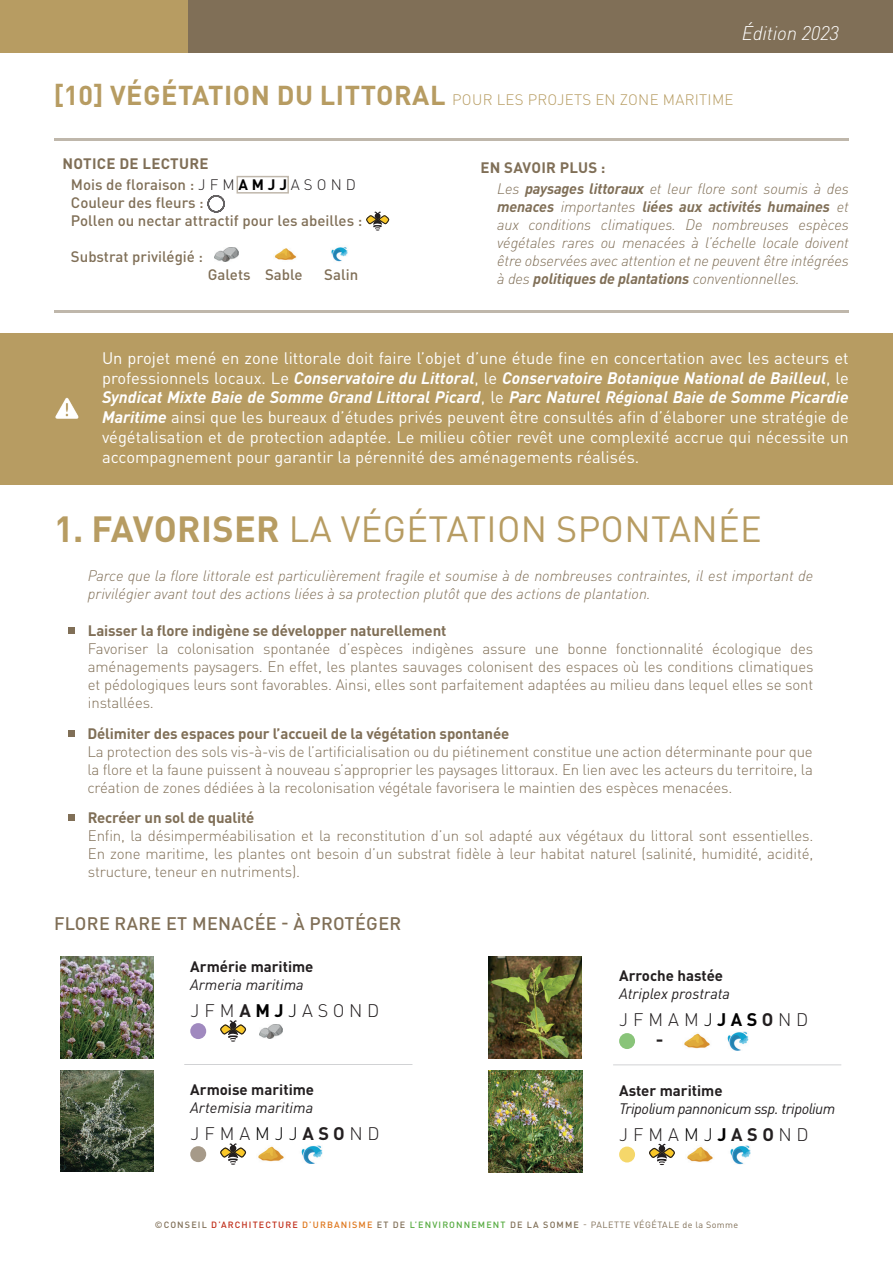
<style>
.page{position:relative;width:893px;height:1263px;background:#fff}
.page>*{position:absolute;margin:0;border:0;box-sizing:border-box;transform-origin:0 0}
.t1{font:36px "DIN Pro";letter-spacing:.01em;color:#b79c62}
.t2{font:italic 300 19.5px "DIN Pro";letter-spacing:-.01em;color:#fff}
.t3{font:300 18px/21.3px "DIN Pro";color:#231f20}
.t4{font:500 18px "DIN Pro";letter-spacing:.02em;color:#806f57}
.t5{font:16.5px/19.8px "DIN Pro";color:#fff;text-align:justify}
.t6{font:300 15px/18px "DIN Pro";letter-spacing:-.01em;color:#806f57;text-align:justify}
.t7{font:italic 300 15px/18px "DIN Pro";letter-spacing:-.005em;color:#806f57}
.t8{font:700 15px "DIN Pro";letter-spacing:-.01em;color:#806f57}
.t9{font:500 15px/18px "DIN Pro";color:#806f57}
.t10{font:700 15px "DIN Pro";color:#231f20}
.t11{font:300 15px "DIN Pro";letter-spacing:.02em;color:#b79c62}
.t12{font:italic 15px "DIN Pro";color:#231f20}
.t13{font:italic 15px "DIN Pro";letter-spacing:-.03em;color:#231f20}
.t14{font:700 15px "DIN Pro";letter-spacing:.02em;color:#806f57}
.t15{font:9px "DIN Pro";letter-spacing:.06em;color:#806f57}
.s1{font-weight:700;font-size:27px}
.s2{font-weight:700;font-style:normal}
.s3{font-weight:700}
.s4{font-weight:300;color:#231f20}
.s5{font-weight:700;color:#000}
.s6{font-weight:700;font-style:italic}
.s7{color:#000}
.s8{font-weight:500}
.s9{font-weight:500;color:#c02d19}
.s10{font-weight:500;color:#de761b}
.s11{font-weight:500;color:#56ab40}
</style>
<div class="page">
<div style="left:0;top:0;width:893px;height:53px;background:#b79c62"></div>
<div style="left:189px;top:0;width:704px;height:53px;background:#806f57"></div>
<hr style="left:54px;top:138px;width:795px;height:2px;background:#806f57">
<hr style="left:54px;top:310px;width:795px;height:3px;background:#806f57">
<hr style="left:184px;top:1064px;width:228px;height:1px;background:#d1d2d4">
<img style="left:60px;top:956px;width:94px;height:102px">
<svg style="left:190px;top:1023px;width:16px;height:16px"></svg>
<svg style="left:220px;top:1020px;width:27px;height:22px"></svg>
<img style="left:259px;top:1024px;width:24px;height:14px">
<img style="left:60px;top:1070px;width:94px;height:101px">
<svg style="left:190px;top:1146px;width:16px;height:16px"></svg>
<svg style="left:220px;top:1143px;width:27px;height:22px"></svg>
<img style="left:258px;top:1146px;width:26px;height:16px">
<img style="left:301px;top:1145px;width:22px;height:19px">
<hr style="left:613px;top:1064px;width:228px;height:1px;background:#d1d2d4">
<img style="left:489px;top:957px;width:93px;height:102px">
<svg style="left:619px;top:1033px;width:16px;height:16px"></svg>
<img style="left:684px;top:1033px;width:26px;height:16px">
<img style="left:727px;top:1031px;width:22px;height:19px">
<img style="left:489px;top:1071px;width:93px;height:102px">
<svg style="left:619px;top:1146px;width:16px;height:16px"></svg>
<svg style="left:649px;top:1143px;width:26px;height:22px"></svg>
<img style="left:687px;top:1146px;width:26px;height:16px">
<img style="left:730px;top:1145px;width:21px;height:19px">
<svg style="left:207px;top:195px;width:18px;height:18px"></svg>
<svg style="left:366px;top:211px;width:24px;height:20px"></svg>
<img style="left:215px;top:247px;width:23px;height:14px">
<img style="left:274px;top:248px;width:23px;height:12px">
<img style="left:331px;top:247px;width:17px;height:15px">
<div style="left:0;top:334px;width:893px;height:151px;background:#b79c62"></div>
<svg style="left:69px;top:628px;width:6px;height:6px"></svg>
<svg style="left:69px;top:730px;width:6px;height:6px"></svg>
<div style="left:69px;top:814px;width:6px;height:7px;background:#806f57"></div>
<img style="left:55px;top:397px;width:24px;height:22px">
<h2 class="t2" style="left:742px;top:18px;width:99px">Édition 2023</h2>
<p class="t11" style="left:54px;top:88px;width:681px"><span class="s1">[10] VÉGÉTATION DU LITTORAL</span> POUR LES PROJETS EN ZONE MARITIME</p>
<p class="t14" style="left:63px;top:151px;width:147px">NOTICE DE LECTURE</p>
<p class="t7" style="left:497px;top:156px;width:353px;line-height:21.1px;text-indent:-17px"><span class="s2">EN SAVOIR PLUS :<br></span>Les <span class="s3">paysages littoraux</span> et leur flore sont soumis à des</p>
<p class="t7" style="left:497px;top:196px;width:353px;text-align:justify"><span class="s3">menaces</span> importantes <span class="s3">liées aux activités humaines</span> et aux conditions climatiques. De nombreuses espèces végétales rares ou menacées à l’échelle locale doivent être observées avec attention et ne peuvent être intégrées à des <span class="s3">politiques de plantations</span> conventionnelles.</p>
<p class="t9" style="left:71px;top:174px;width:293px">Mois de floraison : <span class="s4">J F M</span> <span class="s5">A M J J</span> <span class="s4">A S O N D<br></span>Couleur des fleurs :<br>Pollen ou nectar attractif pour les abeilles :</p>
<p class="t9" style="left:71px;top:246px;width:134px">Substrat privilégié :</p>
<p class="t9" style="left:208px;top:264px;width:96px">Galets Sable</p>
<p class="t9" style="left:324px;top:264px;width:35px">Salin</p>
<p class="t5" style="left:102px;top:347px;width:748px">Un projet mené en zone littorale doit faire l’objet d’une étude fine en concertation avec les acteurs et professionnels locaux. Le <span class="s6">Conservatoire du Littoral</span>, le <span class="s6">Conservatoire Botanique National de Bailleul</span>, le <span class="s6">Syndicat Mixte Baie de Somme Grand Littoral Picard</span>, le <span class="s6">Parc Naturel Régional Baie de Somme Picardie Maritime</span> ainsi que les bureaux d’études privés peuvent être consultés afin d’élaborer une stratégie de végétalisation et de protection adaptée. Le milieu côtier revêt une complexité accrue qui nécessite un accompagnement pour garantir la pérennité des aménagements réalisés.</p>
<h1 class="t1" style="left:54px;top:500px;width:709px"><span class="s3">1. FAVORISER</span> LA VÉGÉTATION SPONTANÉE</h1>
<p class="t7" style="left:88px;top:565px;width:727px">Parce que la flore littorale est particulièrement fragile et soumise à de nombreuses contraintes, il est important de privilégier avant tout des actions liées à sa protection plutôt que des actions de plantation.</p>
<p class="t8" style="left:88px;top:618px;width:360px">Laisser la flore indigène se développer naturellement</p>
<p class="t6" style="left:88px;top:638px;width:727px">Favoriser la colonisation spontanée d’espèces indigènes assure une bonne fonctionnalité écologique des aménagements paysagers. En effet, les plantes sauvages colonisent des espaces où les conditions climatiques et pédologiques leurs sont favorables. Ainsi, elles sont parfaitement adaptées au milieu dans lequel elles se sont installées.</p>
<p class="t8" style="left:87px;top:721px;width:423px">Délimiter des espaces pour l’accueil de la végétation spontanée</p>
<p class="t6" style="left:87px;top:741px;width:727px">La protection des sols vis-à-vis de l’artificialisation ou du piétinement constitue une action déterminante pour que la flore et la faune puissent à nouveau s’approprier les paysages littoraux. En lien avec les acteurs du territoire, la création de zones dédiées à la recolonisation végétale favorisera le maintien des espèces menacées.</p>
<p class="t8" style="left:88px;top:805px;width:168px">Recréer un sol de qualité</p>
<p class="t6" style="left:88px;top:825px;width:727px">Enfin, la désimperméabilisation et la reconstitution d’un sol adapté aux végétaux du littoral sont essentielles.<br>En zone maritime, les plantes ont besoin d’un substrat fidèle à leur habitat naturel (salinité, humidité, acidité, structure, teneur en nutriments).</p>
<p class="t4" style="left:54px;top:909px;width:349px">FLORE RARE ET MENACÉE - À PROTÉGER</p>
<p class="t10" style="left:190px;top:954px;width:125px">Armérie maritime</p>
<p class="t12" style="left:190px;top:973px;width:115px">Armeria maritima</p>
<p class="t3" style="left:190px;top:998px;width:190px">J F M <span class="s3">A</span> <span class="s5">M J</span> <span class="s7">J</span> A S O N D</p>
<p class="t10" style="left:190px;top:1077px;width:125px">Armoise maritime</p>
<p class="t12" style="left:190px;top:1096px;width:124px">Artemisia maritima</p>
<p class="t3" style="left:190px;top:1122px;width:191px">J F M A <span class="s7">MJ J</span><span class="s3">A S O</span> N D</p>
<p class="t10" style="left:619px;top:963px;width:106px">Arroche hastée</p>
<p class="t12" style="left:619px;top:982px;width:113px">Atriplex prostrata</p>
<p class="t3" style="left:656px;top:1007px;width:154px;text-indent:-37px">J F M A M<span class="s7">J</span> <span class="s5">JAS</span> <span class="s3">O</span> N D <span class="s3">-</span></p>
<p class="t10" style="left:619px;top:1078px;width:105px">Aster maritime</p>
<p class="t13" style="left:619px;top:1096px;width:218px">Tripolium pannonicum ssp. tripolium</p>
<p class="t3" style="left:619px;top:1122px;width:191px">J F M A <span class="s7">MJ</span> <span class="s5">J</span><span class="s3">A SO</span> N D</p>
<p class="t15" style="left:155px;top:1218px;width:585px"><span class="s8">©CONSEIL</span> <span class="s9">D’ARCHITECTURE</span> <span class="s10">D’URBANISME</span> <span class="s8">ET DE</span> <span class="s11">L’ENVIRONNEMENT</span> <span class="s8">DE LA SOMME</span> - PALETTE VÉGÉTALE de la Somme</p>
</div>
